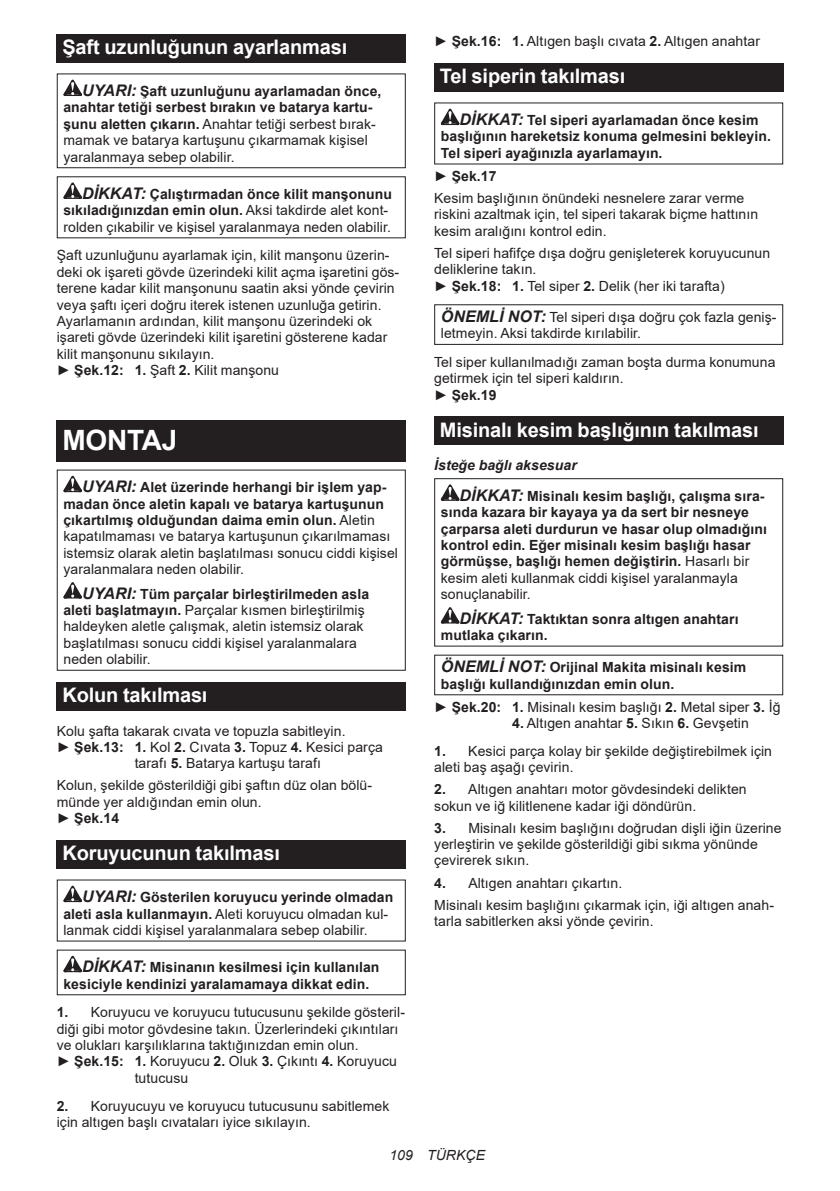
<style>
.page{position:relative;width:840px;height:1191px;background:#fff}
.page>*{position:absolute;margin:0;border:0;box-sizing:border-box;transform-origin:0 0}
.t1{font:700 28px "Arial";letter-spacing:-.01em;color:#fff}
.t2{font:700 20px "Arial";letter-spacing:-.01em;color:#fff}
.t3{font:14px/16.4px "Arial";letter-spacing:.005em;color:#231f20}
.t4{font:700 14px/16.4px "Arial";letter-spacing:.005em;color:#231f20}
.t5{font:italic 14px "Arial";letter-spacing:.005em;color:#231f20}
.s1{font-style:italic;font-size:16px}
.s2{font-weight:400}
.s3{font-weight:700;font-style:italic;font-size:16px}
.s4{font-weight:700}
.s5{font-style:italic}
</style>
<div class="page">
<div style="left:57px;top:34px;width:348px;height:29px;background:#231f20"></div>
<svg style="left:63px;top:80px;width:19px;height:16px"></svg>
<div style="left:57px;top:73px;width:348px;height:95px;border:1px solid #231f20"></div>
<svg style="left:63px;top:182px;width:19px;height:17px"></svg>
<div style="left:57px;top:420px;width:348px;height:41px;background:#231f20"></div>
<svg style="left:63px;top:476px;width:19px;height:16px"></svg>
<svg style="left:63px;top:582px;width:19px;height:16px"></svg>
<div style="left:57px;top:469px;width:348px;height:202px;border:1px solid #231f20"></div>
<div style="left:57px;top:682px;width:348px;height:28px;background:#231f20"></div>
<div style="left:57px;top:840px;width:348px;height:28px;background:#231f20"></div>
<svg style="left:63px;top:885px;width:19px;height:17px"></svg>
<svg style="left:63px;top:955px;width:19px;height:17px"></svg>
<div style="left:434px;top:63px;width:348px;height:29px;background:#231f20"></div>
<svg style="left:440px;top:109px;width:19px;height:16px"></svg>
<div style="left:434px;top:304px;width:348px;height:41px;border:1px solid #231f20"></div>
<div style="left:434px;top:417px;width:348px;height:28px;background:#231f20"></div>
<svg style="left:440px;top:484px;width:19px;height:17px"></svg>
<svg style="left:440px;top:607px;width:19px;height:16px"></svg>
<div style="left:434px;top:478px;width:348px;height:168px;border:1px solid #231f20"></div>
<h2 class="t2" style="left:62px;top:33px;width:286px">Şaft uzunluğunun ayarlanması</h2>
<p class="t4" style="left:63px;top:83px;width:319px;text-indent:19px"><span class="s1">UYARI:</span> Şaft uzunluğunu ayarlamadan önce, anahtar tetiği serbest bırakın ve batarya kartu&shy;şunu aletten çıkarın. <span class="s2">Anahtar tetiği serbest bırak&shy;mamak ve batarya kartuşunu çıkarmamak kişisel yaralanmaya sebep olabilir.</span></p>
<p class="t3" style="left:63px;top:186px;width:330px;text-indent:19px"><span class="s3">DİKKAT:</span> <span class="s4">Çalıştırmadan önce kilit manşonunu sıkıladığınızdan emin olun.</span> Aksi takdirde alet kont&shy;rolden çıkabilir ve kişisel yaralanmaya neden olabilir.</p>
<p class="t3" style="left:57px;top:247px;width:344px">Şaft uzunluğunu ayarlamak için, kilit manşonu üzerin&shy;deki ok işareti gövde üzerindeki kilit açma işaretini gös&shy;terene kadar kilit manşonunu saatin aksi yönde çevirin veya şaftı içeri doğru iterek istenen uzunluğa getirin.<br>Ayarlamanın ardından, kilit manşonu üzerindeki ok işareti gövde üzerindeki kilit işaretini gösterene kadar kilit manşonunu sıkılayın.<br>► <span class="s4">Şek.12: 1.</span> Şaft <span class="s4">2.</span> Kilit manşonu</p>
<h1 class="t1" style="left:62px;top:420px;width:116px">MONTAJ</h1>
<p class="t3" style="left:63px;top:479px;width:336px;text-indent:19px"><span class="s3">UYARI:</span> <span class="s4">Alet üzerinde herhangi bir işlem yap&shy;madan önce aletin kapalı ve batarya kartuşunun çıkartılmış olduğundan daima emin olun.</span> Aletin kapatılmaması ve batarya kartuşunun çıkarılmaması istemsiz olarak aletin başlatılması sonucu ciddi kişisel yaralanmalara neden olabilir.</p>
<p class="t3" style="left:63px;top:585px;width:307px;text-indent:19px"><span class="s3">UYARI:</span> <span class="s4">Tüm parçalar birleştirilmeden asla aleti başlatmayın.</span> Parçalar kısmen birleştirilmiş haldeyken aletle çalışmak, aletin istemsiz olarak başlatılması sonucu ciddi kişisel yaralanmalara neden olabilir.</p>
<h2 class="t2" style="left:62px;top:681px;width:146px">Kolun takılması</h2>
<p class="t3" style="left:57px;top:722px;width:290px">Kolu şafta takarak cıvata ve topuzla sabitleyin.</p>
<p class="t3" style="left:57px;top:738px;width:327px">► <span class="s4">Şek.13: 1.</span> Kol <span class="s4">2.</span> Cıvata <span class="s4">3.</span> Topuz <span class="s4">4.</span> Kesici parça</p>
<p class="t3" style="left:135px;top:755px;width:188px">tarafı <span class="s4">5.</span> Batarya kartuşu tarafı</p>
<p class="t3" style="left:57px;top:777px;width:317px">Kolun, şekilde gösterildiği gibi şaftın düz olan bölü&shy;münde yer aldığından emin olun.<br>► <span class="s4">Şek.14</span></p>
<h2 class="t2" style="left:62px;top:839px;width:219px">Koruyucunun takılması</h2>
<p class="t3" style="left:63px;top:889px;width:331px;text-indent:19px"><span class="s3">UYARI:</span> <span class="s4">Gösterilen koruyucu yerinde olmadan aleti asla kullanmayın.</span> Aleti koruyucu olmadan kul&shy;lanmak ciddi kişisel yaralanmalara sebep olabilir.</p>
<p class="t4" style="left:63px;top:959px;width:317px;text-indent:19px"><span class="s1">DİKKAT:</span> Misinanın kesilmesi için kullanılan kesiciyle kendinizi yaralamamaya dikkat edin.</p>
<p class="t3" style="left:57px;top:1004px;width:349px"><span class="s4">1.</span> Koruyucu ve koruyucu tutucusunu şekilde gösteril-</p>
<p class="t3" style="left:57px;top:1020px;width:343px">diği gibi motor gövdesine takın. Üzerlerindeki çıkıntıları</p>
<p class="t3" style="left:57px;top:1037px;width:303px">ve olukları karşılıklarına taktığınızdan emin olun.</p>
<p class="t3" style="left:57px;top:1053px;width:341px">► <span class="s4">Şek.15: 1.</span> Koruyucu <span class="s4">2.</span> Oluk <span class="s4">3.</span> Çıkıntı <span class="s4">4.</span> Koruyucu</p>
<p class="t3" style="left:135px;top:1069px;width:55px">tutucusu</p>
<p class="t3" style="left:57px;top:1097px;width:334px"><span class="s4">2.</span> Koruyucuyu ve koruyucu tutucusunu sabitlemek için altıgen başlı cıvataları iyice sıkılayın.</p>
<p class="t3" style="left:434px;top:33px;width:327px">► <span class="s4">Şek.16: 1.</span> Altıgen başlı cıvata <span class="s4">2.</span> Altıgen anahtar</p>
<h2 class="t2" style="left:439px;top:62px;width:187px">Tel siperin takılması</h2>
<p class="t4" style="left:440px;top:112px;width:331px;text-indent:19px"><span class="s1">DİKKAT:</span> Tel siperi ayarlamadan önce kesim başlığının hareketsiz konuma gelmesini bekleyin.<br>Tel siperi ayağınızla ayarlamayın.</p>
<p class="t3" style="left:434px;top:165px;width:311px;line-height:22px">► <span class="s4">Şek.17<br></span>Kesim başlığının önündeki nesnelere zarar verme</p>
<p class="t3" style="left:434px;top:206px;width:325px">riskini azaltmak için, tel siperi takarak biçme hattının kesim aralığını kontrol edin.</p>
<p class="t3" style="left:434px;top:244px;width:337px">Tel siperi hafifçe dışa doğru genişleterek koruyucunun deliklerine takın.<br>► <span class="s4">Şek.18: 1.</span> Tel siper <span class="s4">2.</span> Delik (her iki tarafta)</p>
<p class="t3" style="left:440px;top:309px;width:337px"><span class="s3">ÖNEMLİ NOT:</span> Tel siperi dışa doğru çok fazla geniş&shy;letmeyin. Aksi takdirde kırılabilir.</p>
<p class="t3" style="left:434px;top:354px;width:342px">Tel siper kullanılmadığı zaman boşta durma konumuna getirmek için tel siperi kaldırın.<br>► <span class="s4">Şek.19</span></p>
<h2 class="t2" style="left:439px;top:415px;width:320px">Misinalı kesim başlığının takılması</h2>
<p class="t4" style="left:459px;top:450px;width:306px;line-height:30.6px;text-indent:-25px"><span class="s5">İsteğe bağlı aksesuar<br></span><span class="s1">DİKKAT:</span> Misinalı kesim başlığı, çalışma sıra-</p>
<p class="t4" style="left:440px;top:504px;width:327px">sında kazara bir kayaya ya da sert bir nesneye çarparsa aleti durdurun ve hasar olup olmadığını kontrol edin. Eğer misinalı kesim başlığı hasar görmüşse, başlığı hemen değiştirin. <span class="s2">Hasarlı bir kesim aleti kullanmak ciddi kişisel yaralanmayla sonuçlanabilir.</span></p>
<p class="t4" style="left:440px;top:610px;width:299px;text-indent:19px"><span class="s1">DİKKAT:</span> Taktıktan sonra altıgen anahtarı mutlaka çıkarın.</p>
<p class="t4" style="left:440px;top:659px;width:307px"><span class="s1">ÖNEMLİ NOT:</span> Orijinal Makita misinalı kesim başlığı kullandığınızdan emin olun.</p>
<p class="t3" style="left:434px;top:698px;width:347px">► <span class="s4">Şek.20: 1.</span> Misinalı kesim başlığı <span class="s4">2.</span> Metal siper <span class="s4">3.</span> İğ</p>
<p class="t3" style="left:512px;top:715px;width:238px"><span class="s4">4.</span> Altıgen anahtar <span class="s4">5.</span> Sıkın <span class="s4">6.</span> Gevşetin</p>
<p class="t3" style="left:434px;top:742px;width:339px"><span class="s4">1.</span> Kesici parça kolay bir şekilde değiştirebilmek için aleti baş aşağı çevirin.</p>
<p class="t3" style="left:434px;top:781px;width:314px"><span class="s4">2.</span> Altıgen anahtarı motor gövdesindeki delikten sokun ve iğ kilitlenene kadar iği döndürün.</p>
<p class="t3" style="left:434px;top:819px;width:348px"><span class="s4">3.</span> Misinalı kesim başlığını doğrudan dişli iğin üzerine yerleştirin ve şekilde gösterildiği gibi sıkma yönünde çevirerek sıkın.</p>
<p class="t3" style="left:434px;top:871px;width:341px;line-height:22px"><span class="s4">4.</span> Altıgen anahtarı çıkartın.<br>Misinalı kesim başlığını çıkarmak için, iği altıgen anah-</p>
<p class="t3" style="left:434px;top:912px;width:221px">tarla sabitlerken aksi yönde çevirin.</p>
<p class="t5" style="left:389px;top:1146px;width:97px">109 TÜRKÇE</p>
</div>
